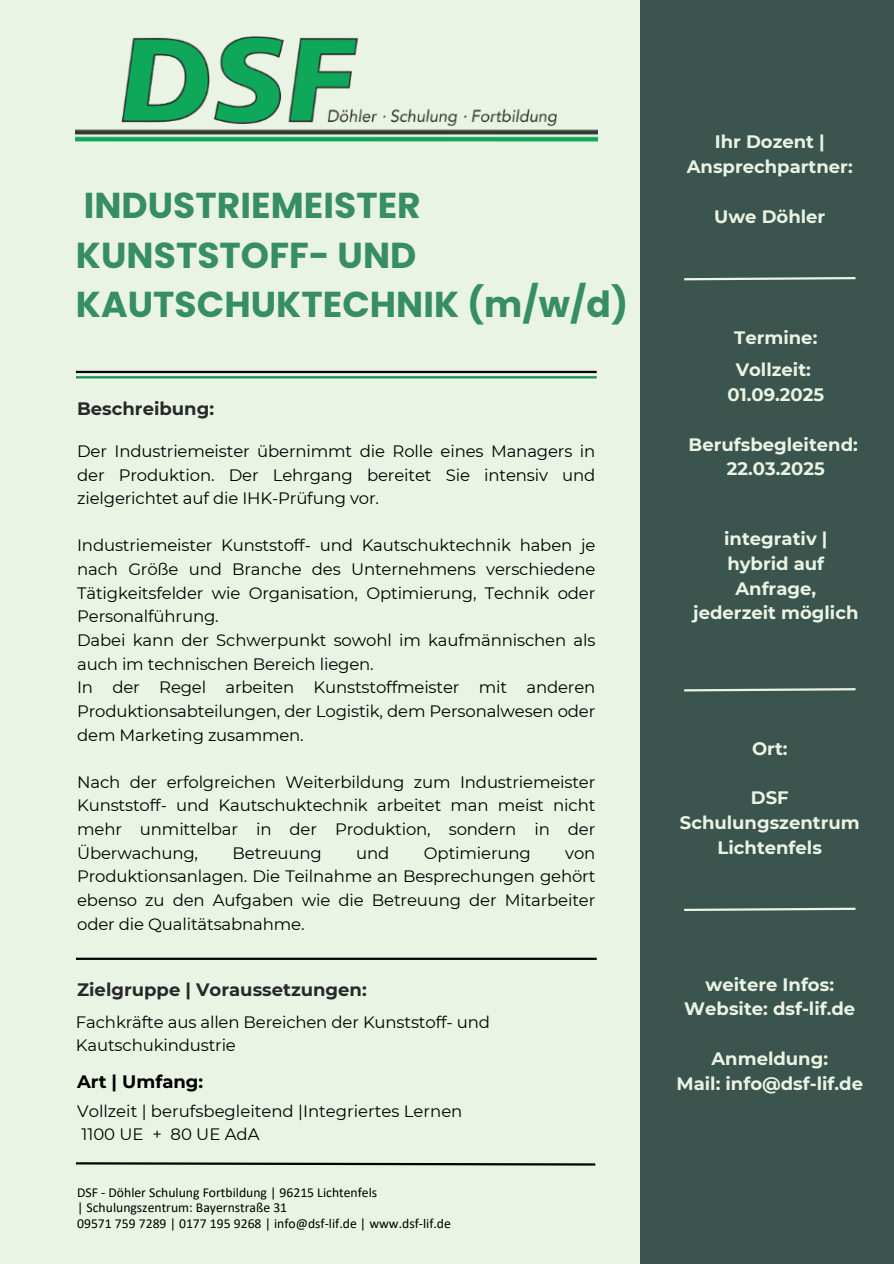
<style>
.page{position:relative;width:894px;height:1264px;background:#fff}
.page>*{position:absolute;margin:0;border:0;box-sizing:border-box;transform-origin:0 0}
.t1{font:700 36px/49.5px "Poppins";color:#378e66}
.t2{font:700 18px/24.8px "Montserrat";color:#eaf4e4;text-align:center}
.t3{font:700 18px "Montserrat";color:#28282a}
.t4{font:700 18px "Montserrat";color:#000}
.t5{font:16.5px/23.7px "Montserrat";letter-spacing:-.01em;color:#000;text-align:justify}
.t6{font:13.65px "Calibri";color:#000}
</style>
<div class="page">
<div style="left:0;top:0;width:893px;height:1263px;background:#eaf4e4"></div>
<img style="left:76px;top:36px;width:521px;height:106px">
<hr style="left:76px;top:957px;width:520px;height:2px;background:#000">
<svg style="left:75px;top:1162px;width:521px;height:4px"></svg>
<hr style="left:76px;top:371px;width:520px;height:2px;background:#000">
<hr style="left:76px;top:376px;width:520px;height:2px;background:#148d4e">
<div style="left:640px;top:0;width:253px;height:1263px;background:#3b544d"></div>
<svg style="left:684px;top:277px;width:172px;height:4px"></svg>
<svg style="left:684px;top:688px;width:172px;height:4px"></svg>
<svg style="left:684px;top:907px;width:172px;height:4px"></svg>
<h3 class="t1" style="left:76px;top:181px;width:553px">INDUSTRIEMEISTER<br>KUNSTSTOFF- UND<br>KAUTSCHUKTECHNIK (m/w/d)</h3>
<h2 class="t3" style="left:77px;top:398px;width:138px">Beschreibung:</h2>
<p class="t5" style="left:77px;top:439px;width:519px">Der Industriemeister übernimmt die Rolle eines Managers in der Produktion. Der Lehrgang bereitet Sie intensiv und zielgerichtet auf die IHK-Prüfung vor.</p>
<h1 class="t5" style="left:77px;top:533px;width:519px;text-align:left">Industriemeister Kunststoff- und Kautschuktechnik haben je nach Größe und Branche des Unternehmens verschiedene Tätigkeitsfelder wie Organisation, Optimierung, Technik oder Personalführung.<br>Dabei kann der Schwerpunkt sowohl im kaufmännischen als auch im technischen Bereich liegen.<br>In der Regel arbeiten Kunststoffmeister mit anderen Produktionsabteilungen, der Logistik, dem Personalwesen oder dem Marketing zusammen.</h1>
<p class="t5" style="left:77px;top:770px;width:519px">Nach der erfolgreichen Weiterbildung zum Industriemeister Kunststoff- und Kautschuktechnik arbeitet man meist nicht mehr unmittelbar in der Produktion, sondern in der Überwachung,</p>
<p class="t5" style="left:232px;top:841px;width:91px">Betreuung</p>
<p class="t5" style="left:356px;top:841px;width:35px">und</p>
<p class="t5" style="left:424px;top:841px;width:108px">Optimierung</p>
<p class="t5" style="left:77px;top:841px;width:519px;text-indent:488px">von Produktionsanlagen. Die Teilnahme an Besprechungen gehört ebenso zu den Aufgaben wie die Betreuung der Mitarbeiter oder die Qualitätsabnahme.</p>
<h2 class="t3" style="left:77px;top:978px;width:291px">Zielgruppe | Voraussetzungen:</h2>
<p class="t5" style="left:76px;top:1010px;width:415px;line-height:22.5px">Fachkräfte aus allen Bereichen der Kunststoff- und<br>Kautschukindustrie</p>
<h2 class="t2" style="left:686px;top:129px;width:167px">Ihr Dozent |<br>Ansprechpartner:</h2>
<h3 class="t2" style="left:714px;top:204px;width:113px">Uwe Döhler</h3>
<h3 class="t2" style="left:734px;top:325px;width:85px">Termine:</h3>
<h2 class="t2" style="left:727px;top:357px;width:98px">Vollzeit:<br>01.09.2025</h2>
<h2 class="t2" style="left:688px;top:432px;width:171px">Berufsbegleitend:<br>22.03.2025</h2>
<p class="t2" style="left:693px;top:526px;width:167px">integrativ | hybrid auf<br>Anfrage, jederzeit möglich</p>
<p class="t2" style="left:751px;top:736px;width:37px">Ort:</p>
<p class="t2" style="left:679px;top:785px;width:181px">DSF<br>Schulungszentrum<br>Lichtenfels</p>
<p class="t2" style="left:684px;top:971px;width:172px">weitere Infos:<br>Website: dsf-lif.de</p>
<h2 class="t2" style="left:711px;top:1046px;width:118px">Anmeldung:</h2>
<h2 class="t4" style="left:77px;top:1070px;width:128px">Art | Umfang:</h2>
<h2 class="t2" style="left:676px;top:1070px;width:188px">Mail: info@dsf-lif.de</h2>
<p class="t5" style="left:77px;top:1099px;width:387px;line-height:22.5px">Vollzeit | berufsbegleitend |Integriertes Lernen<br>1100 UE + 80 UE AdA</p>
<h3 class="t6" style="left:77px;top:1186px;width:301px">DSF - Döhler Schulung Fortbildung | 96215 Lichtenfels</h3>
<h3 class="t6" style="left:77px;top:1202px;width:211px">| Schulungszentrum: Bayernstraße 31</h3>
<p class="t6" style="left:77px;top:1217px;width:375px">09571 759 7289 | 0177 195 9268 | info@dsf-lif.de | www.dsf-lif.de</p>
</div>
